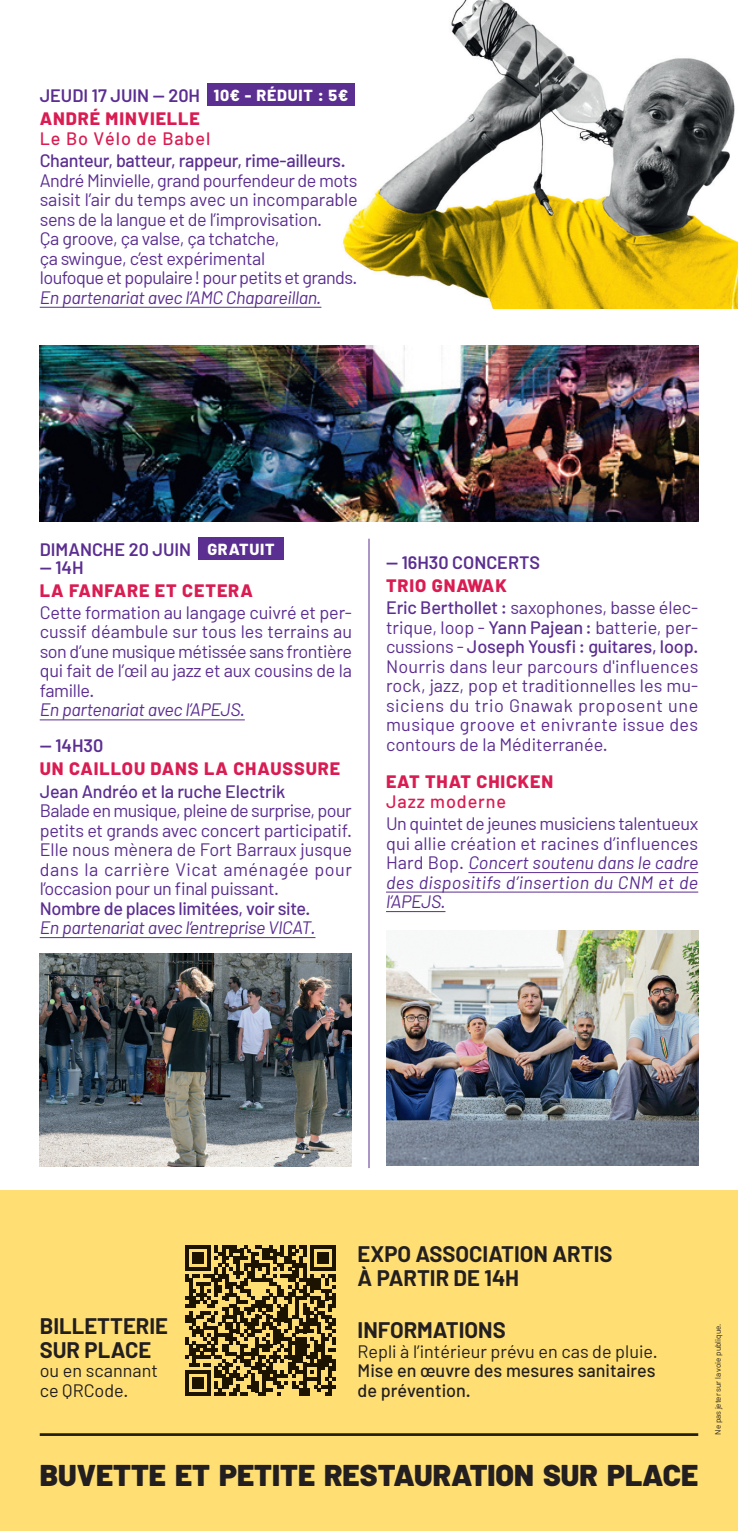
<style>
.page{position:relative;width:738px;height:1531px;background:#fff}
.page>*{position:absolute;margin:0;border:0;box-sizing:border-box;transform-origin:0 0}
.t1{font:900 30px "Barlow";color:#231f20}
.t2{font:700 22px/24px "Barlow";color:#231f20}
.t3{font:18px/19.4px "Barlow";letter-spacing:-.02em;color:#5b2e91;text-align:justify}
.t4{font:500 18px "Barlow";letter-spacing:-.02em;color:#5b2e91}
.t5{font:italic 18px "Barlow";letter-spacing:-.02em;color:#5b2e91}
.t6{font:600 18px/18px "Barlow";color:#5b2e91}
.t7{font:18px/19.4px "Barlow";color:#231f20}
.t8{font:800 18px "Barlow";letter-spacing:.05em;color:#d91c52}
.t9{font:500 18px/19.4px "Barlow";color:#231f20}
.t10{font:500 18px "Barlow";letter-spacing:.05em;color:#d91c52}
.t11{font:8px "Barlow";color:#231f20}
.s1{font-weight:800;font-size:16px;color:#fff}
.s2{font-weight:800;color:#d91c52}
.s3{font-weight:500}
.s4{font-style:italic}
</style>
<div class="page">
<img style="left:40px;top:346px;width:657px;height:176px">
<img style="left:343px;top:0;width:394px;height:309px">
<div style="left:0;top:1191px;width:737px;height:340px;background:#ffdf74"></div>
<hr style="left:40px;top:719px;width:205px;height:1px;background:#5b2e91">
<hr style="left:40px;top:937px;width:275px;height:1px;background:#5b2e91">
<div style="left:198px;top:537px;width:85px;height:23px;background:#5b2e91"></div>
<img style="left:40px;top:953px;width:311px;height:213px">
<hr style="left:468px;top:872px;width:229px;height:1px;background:#5b2e91">
<hr style="left:386px;top:891px;width:311px;height:1px;background:#5b2e91">
<hr style="left:386px;top:911px;width:59px;height:1px;background:#5b2e91">
<img style="left:386px;top:930px;width:311px;height:236px">
<hr style="left:40px;top:1433px;width:657px;height:3px;background:#231f20">
<svg style="left:185px;top:1245px;width:150px;height:151px"></svg>
<hr style="left:40px;top:307px;width:281px;height:1px;background:#5b2e91">
<div style="left:207px;top:83px;width:147px;height:23px;background:#5b2e91"></div>
<hr style="left:368px;top:539px;width:1px;height:629px;background:#5b2e91">
<p class="t6" style="left:40px;top:84px;width:310px;line-height:22.8px">JEUDI 17 JUIN -- 20H <span class="s1">10€ - RÉDUIT : 5€<br></span><span class="s2">ANDRÉ MINVIELLE</span></p>
<p class="t10" style="left:40px;top:127px;width:172px">Le Bo Vélo de Babel</p>
<p class="t4" style="left:40px;top:150px;width:307px">Chanteur, batteur, rappeur, rime-ailleurs.</p>
<p class="t3" style="left:40px;top:170px;width:319px;text-align:left">André Minvielle, grand pourfendeur de mots saisit l’air du temps avec un incomparable sens de la langue et de l’improvisation.<br>Ça groove, ça valse, ça tchatche,<br>ça swingue, c’est expérimental<br>loufoque et populaire ! pour petits et grands.</p>
<p class="t5" style="left:40px;top:286px;width:283px">En partenariat avec l’AMC Chapareillan.</p>
<p class="t6" style="left:40px;top:540px;width:236px">DIMANCHE 20 JUIN <span class="s1">GRATUIT </span>-- 14H</p>
<p class="t8" style="left:40px;top:579px;width:214px">LA FANFARE ET CETERA</p>
<p class="t3" style="left:40px;top:602px;width:313px">Cette formation au langage cuivré et per&shy;cussif déambule sur tous les terrains au son d’une musique métissée sans frontière qui fait de l’œil au jazz et aux cousins de la famille.</p>
<p class="t5" style="left:40px;top:699px;width:206px">En partenariat avec l’APEJS.</p>
<p class="t6" style="left:40px;top:736px;width:65px">-- 14H30</p>
<p class="t8" style="left:40px;top:757px;width:302px">UN CAILLOU DANS LA CHAUSSURE</p>
<p class="t4" style="left:40px;top:780px;width:247px">Jean Andréo et la ruche Electrik</p>
<p class="t3" style="left:40px;top:800px;width:313px">Balade en musique, pleine de surprise, pour petits et grands avec concert participatif.<br>Elle nous mènera de Fort Barraux jusque dans la carrière Vicat aménagée pour l’occasion pour un final puissant.</p>
<p class="t4" style="left:40px;top:897px;width:272px">Nombre de places limitées, voir site.</p>
<p class="t5" style="left:40px;top:916px;width:277px">En partenariat avec l’entreprise VICAT.</p>
<p class="t6" style="left:386px;top:553px;width:155px">-- 16H30 CONCERTS</p>
<p class="t3" style="left:386px;top:574px;width:313px;line-height:22.4px"><span class="s2">TRIO GNAWAK<br></span><span class="s3">Eric Berthollet :</span> saxophones, basse élec-</p>
<p class="t3" style="left:386px;top:617px;width:313px">trique, loop - <span class="s3">Yann Pajean :</span> batterie, per&shy;cussions - <span class="s3">Joseph Yousfi : guitares, loop.<br></span>Nourris dans leur parcours d'influences rock, jazz, pop et traditionnelles les mu&shy;siciens du trio Gnawak proposent une musique groove et enivrante issue des contours de la Méditerranée.</p>
<p class="t8" style="left:386px;top:770px;width:169px">EAT THAT CHICKEN</p>
<p class="t10" style="left:386px;top:790px;width:122px">Jazz moderne</p>
<p class="t3" style="left:386px;top:813px;width:313px">Un quintet de jeunes musiciens talentueux qui allie création et racines d’influences Hard Bop. <span class="s4">Concert soutenu dans le cadre des dispositifs d’insertion du CNM et de l’APEJS.</span></p>
<p class="t2" style="left:40px;top:1314px;width:130px">BILLETTERIE<br>SUR PLACE</p>
<p class="t7" style="left:40px;top:1361px;width:120px">ou en scannant ce QRCode.</p>
<p class="t2" style="left:357px;top:1242px;width:256px">EXPO ASSOCIATION ARTIS<br>À PARTIR DE 14H</p>
<p class="t2" style="left:357px;top:1318px;width:149px">INFORMATIONS</p>
<p class="t7" style="left:357px;top:1341px;width:301px">Repli à l’intérieur prévu en cas de pluie.</p>
<p class="t9" style="left:357px;top:1361px;width:299px">Mise en œuvre des mesures sanitaires de prévention.</p>
<h1 class="t1" style="left:40px;top:1456px;width:659px">BUVETTE ET PETITE RESTAURATION SUR PLACE</h1>
<p class="t11" style="left:712px;top:1434px;width:112px;rotate:-90deg">Ne pas jeter sur la voie publique.</p>
</div>
